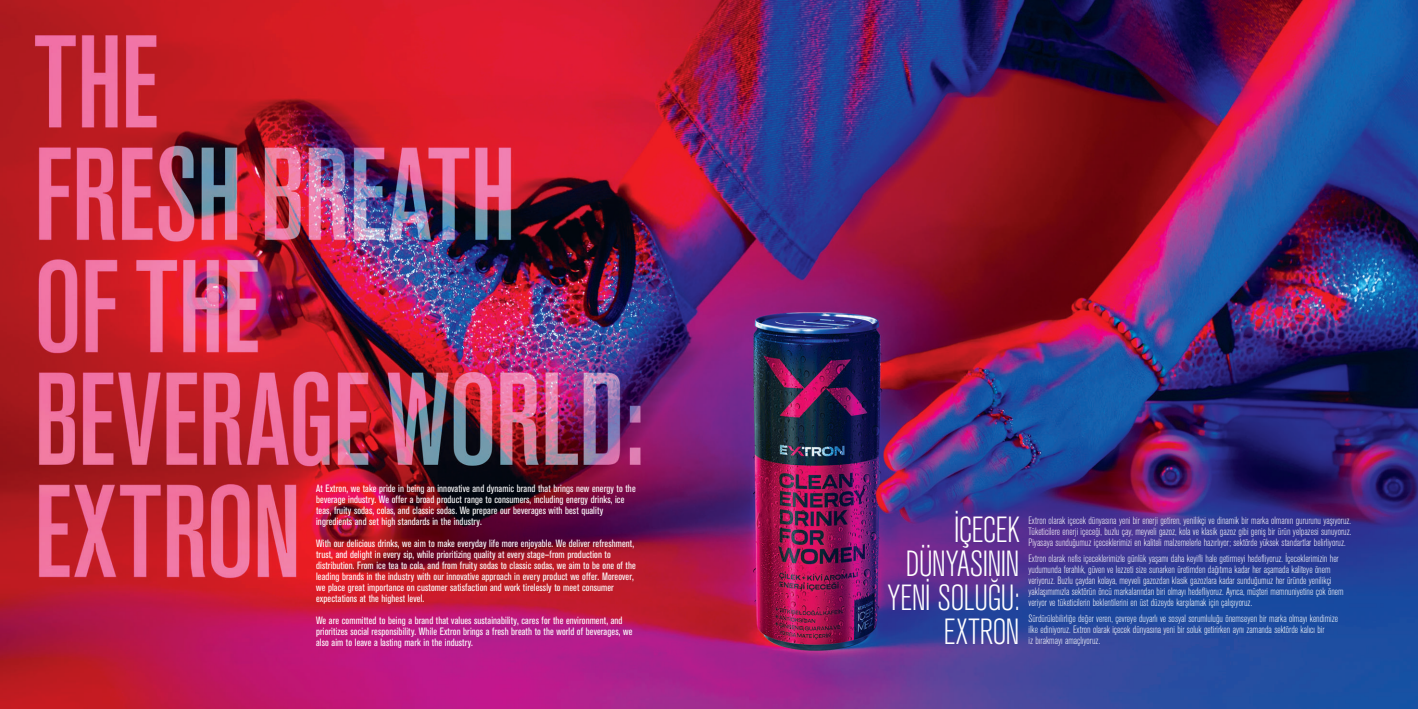
<style>
.page{position:relative;width:1418px;height:709px;background:#fff}
.page>*{position:absolute;margin:0;border:0;box-sizing:border-box;transform-origin:0 0}
.t1{font:300 condensed 36px/34px "Akzidenz Grotesk BE";letter-spacing:-.025em;color:#fff;text-align:right}
.t2{font:300 condensed 10.5px/11px "Akzidenz Grotesk BE";color:#fff}
.t3{font:condensed 10.5px/11px "Akzidenz Grotesk BE";letter-spacing:.01em;color:#fff}
</style>
<div class="page">
<img style="left:0;top:0;width:1417px;height:709px">
<p class="t3" style="left:316px;top:483px;width:321px">At Extron, we take pride in being an innovative and dynamic brand that brings new energy to the beverage industry. We offer a broad product range to consumers, including energy drinks, ice teas, fruity sodas, colas, and classic sodas. We prepare our beverages with best quality ingredients and set high standards in the industry.</p>
<p class="t3" style="left:316px;top:538px;width:321px">With our delicious drinks, we aim to make everyday life more enjoyable. We deliver refreshment, trust, and delight in every sip, while prioritizing quality at every stage—from production to distribution. From ice tea to cola, and from fruity sodas to classic sodas, we aim to be one of the leading brands in the industry with our innovative approach in every product we offer. Moreover, we place great importance on customer satisfaction and work tirelessly to meet consumer expectations at the highest level.</p>
<p class="t3" style="left:316px;top:615px;width:318px">We are committed to being a brand that values sustainability, cares for the environment, and prioritizes social responsibility. While Extron brings a fresh breath to the world of beverages, we also aim to leave a lasting mark in the industry.</p>
<h1 class="t1" style="left:887px;top:513px;width:134px">İÇECEK<br>DÜNYASININ<br>YENİ SOLUĞU:<br>EXTRON</h1>
<p class="t2" style="left:1028px;top:515px;width:324px;text-align:justify">Extron olarak içecek dünyasına yeni bir enerji getiren, yenilikçi ve dinamik bir marka olmanın gururunu yaşıyoruz.<br>Tüketicilere enerji içeceği, buzlu çay, meyveli gazoz, kola ve klasik gazoz gibi geniş bir ürün yelpazesi sunuyoruz.<br>Piyasaya sunduğumuz içeceklerimizi en kaliteli malzemelerle hazırlıyor; sektörde yüksek standartlar belirliyoruz.</p>
<p class="t2" style="left:1028px;top:553px;width:317px">Extron olarak nefis içeceklerimizle günlük yaşamı daha keyifli hale getirmeyi hedefliyoruz. İçeceklerimizin her yudumunda ferahlık, güven ve lezzeti size sunarken üretimden dağıtıma kadar her aşamada kaliteye önem veriyoruz. Buzlu çaydan kolaya, meyveli gazozdan klasik gazozlara kadar sunduğumuz her üründe yenilikçi yaklaşımımızla sektörün öncü markalarından biri olmayı hedefliyoruz. Ayrıca, müşteri memnuniyetine çok önem veriyor ve tüketicilerin beklentilerini en üst düzeyde karşılamak için çalışıyoruz.</p>
<p class="t2" style="left:1028px;top:613px;width:311px">Sürdürülebilirliğe değer veren, çevreye duyarlı ve sosyal sorumluluğu önemseyen bir marka olmayı kendimize ilke ediniyoruz. Extron olarak içecek dünyasına yeni bir soluk getirirken aynı zamanda sektörde kalıcı bir<br>iz bırakmayı amaçlıyoruz.</p>
</div>
